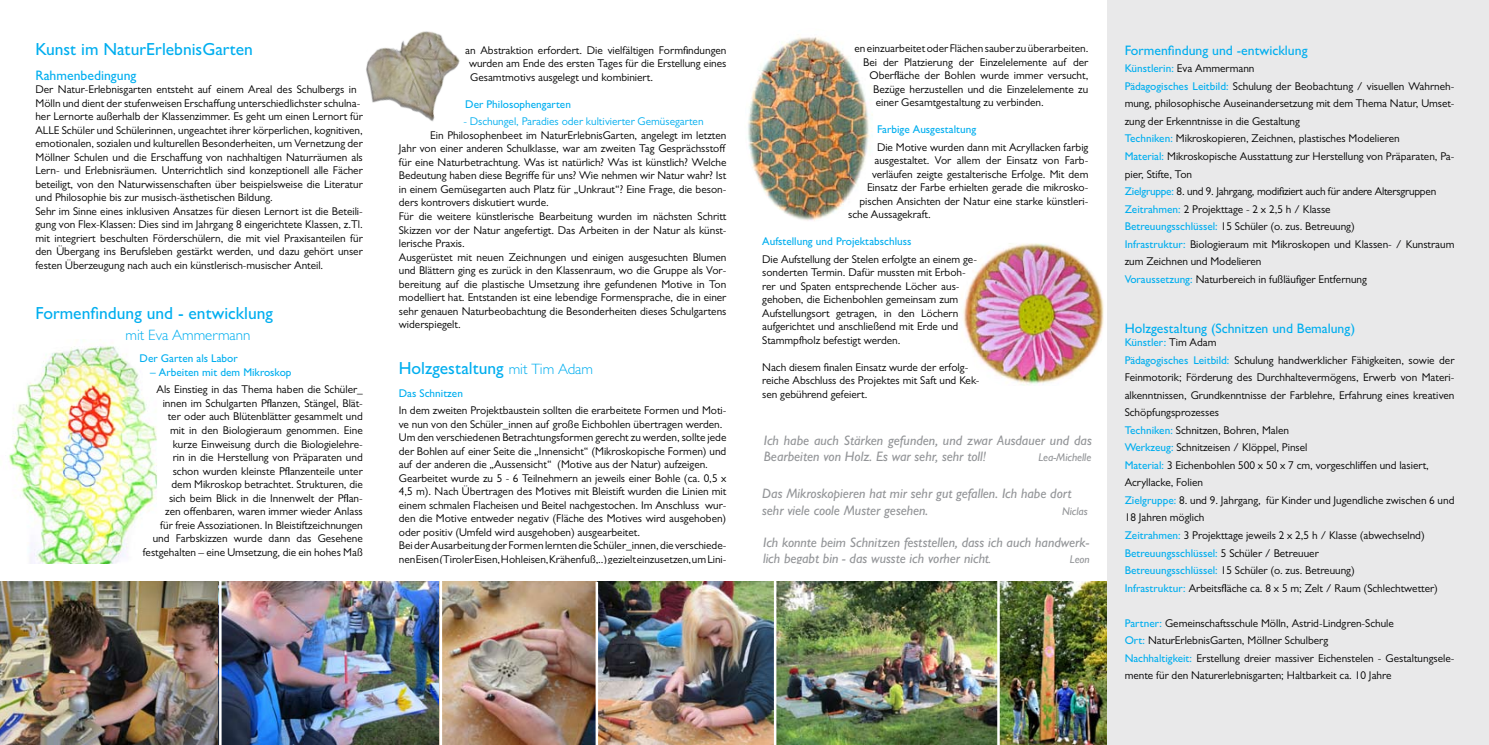
<style>
.page{position:relative;width:1489px;height:745px;background:#fff}
.page>*{position:absolute;margin:0;border:0;box-sizing:border-box;transform-origin:0 0}
.t1{font:500 17.5px "Gill Sans MT Pro";color:#00aeef}
.t2{font:300 15px "Gill Sans MT Pro";color:#00aeef}
.t3{font:italic 500 13.75px/16.5px "Gill Sans MT Pro";color:#939598}
.t4{font:500 13.75px "Gill Sans MT Pro";color:#00aeef}
.t5{font:11.25px/13.5px "Gill Sans MT Pro";color:#000}
.t6{font:500 11.25px "Gill Sans MT Pro";color:#00aeef}
.t7{font:11.25px "Gill Sans MT Pro";color:#00aeef}
.t8{font:italic 500 11.25px "Gill Sans MT Pro";color:#939598}
.s1{font-weight:300;font-size:15px}
.s2{font-size:11.25px}
.s3{font-weight:500;color:#00aeef}
</style>
<div class="page">
<img style="left:598px;top:581px;width:399px;height:163px">
<img style="left:748px;top:37px;width:125px;height:184px">
<img style="left:9px;top:339px;width:148px;height:225px">
<img style="left:0;top:581px;width:219px;height:163px">
<img style="left:221px;top:581px;width:374px;height:163px">
<img style="left:366px;top:31px;width:94px;height:91px">
<img style="left:999px;top:581px;width:107px;height:163px">
<div style="left:1106px;top:0;width:382px;height:744px;background:#e9e9ea"></div>
<img style="left:963px;top:243px;width:141px;height:142px">
<hr style="left:439px;top:576px;width:3px;height:168px;background:#fff">
<hr style="left:773px;top:579px;width:3px;height:165px;background:#fff">
<h1 class="t1" style="left:35px;top:38px;width:219px">Kunst im NaturErlebnisGarten</h1>
<p class="t4" style="left:35px;top:67px;width:102px">Rahmenbedingung</p>
<p class="t5" style="left:35px;top:82px;width:329px">Der Natur-Erlebnisgarten entsteht auf einem Areal des Schulbergs in Mölln und dient der stufenweisen Erschaffung unterschiedlichster schulna&shy;her Lernorte außerhalb der Klassenzimmer. Es geht um einen Lernort für ALLE Schüler und Schülerinnen, ungeachtet ihrer körperlichen, kognitiven, emotionalen, sozialen und kulturellen Besonderheiten, um Vernetzung der Möllner Schulen und die Erschaffung von nachhaltigen Naturräumen als Lern- und Erlebnisräumen. Unterrichtlich sind konzeptionell alle Fächer beteiligt, von den Naturwissenschaften über beispielsweise die Literatur und Philosophie bis zur musisch-ästhetischen Bildung.<br>Sehr im Sinne eines inklusiven Ansatzes für diesen Lernort ist die Beteili&shy;gung von Flex-Klassen: Dies sind im Jahrgang 8 eingerichtete Klassen, z.Tl. mit integriert beschulten Förderschülern, die mit viel Praxisanteilen für den Übergang ins Berufsleben gestärkt werden, und dazu gehört unser festen Überzeugung nach auch ein künstlerisch-musischer Anteil.</p>
<h1 class="t1" style="left:35px;top:302px;width:239px">Formenfindung und - entwicklung</h1>
<h2 class="t2" style="left:125px;top:325px;width:127px">mit Eva Ammermann</h2>
<p class="t6" style="left:140px;top:351px;width:100px">Der Garten als Labor</p>
<p class="t6" style="left:150px;top:365px;width:143px">– Arbeiten mit dem Mikroskop</p>
<p class="t5" style="left:143px;top:382px;width:221px;text-align:right">Als Einstieg in das Thema haben die Schüler_ innen im Schulgarten Pflanzen, Stängel, Blät-<br>ter oder auch Blütenblätter gesammelt und<br>mit in den Biologieraum genommen. Eine<br>kurze Einweisung durch die Biologielehre-<br>rin in die Herstellung von Präparaten und<br>schon wurden kleinste Pflanzenteile unter<br>dem Mikroskop betrachtet. Strukturen, die<br>sich beim Blick in die Innenwelt der Pflan-<br>zen offenbaren, waren immer wieder Anlass<br>für freie Assoziationen. In Bleistiftzeichnungen und Farbskizzen wurde dann das Gesehene festgehalten – eine Umsetzung, die ein hohes Maß</p>
<p class="t5" style="left:469px;top:43px;width:259px;text-align:justify;text-indent:-4px">an Abstraktion erfordert. Die vielfältigen Formfindungen wurden am Ende des ersten Tages für die Erstellung eines Gesamtmotivs ausgelegt und kombiniert.</p>
<p class="t6" style="left:465px;top:97px;width:107px">Der Philosophengarten</p>
<p class="t7" style="left:463px;top:115px;width:242px">- Dschungel, Paradies oder kultivierter Gemüsegarten</p>
<p class="t5" style="left:399px;top:128px;width:329px;text-indent:31px">Ein Philosophenbeet im NaturErlebnisGarten, angelegt im letzten Jahr von einer anderen Schulklasse, war am zweiten Tag Gesprächsstoff für eine Naturbetrachtung. Was ist natürlich? Was ist künstlich? Welche Bedeutung haben diese Begriffe für uns? Wie nehmen wir Natur wahr? Ist in einem Gemüsegarten auch Platz für „Unkraut“? Eine Frage, die beson&shy;ders kontrovers diskutiert wurde.<br>Für die weitere künstlerische Bearbeitung wurden im nächsten Schritt Skizzen vor der Natur angefertigt. Das Arbeiten in der Natur als künst&shy;lerische Praxis.<br>Ausgerüstet mit neuen Zeichnungen und einigen ausgesuchten Blumen und Blättern ging es zurück in den Klassenraum, wo die Gruppe als Vor&shy;bereitung auf die plastische Umsetzung ihre gefundenen Motive in Ton modelliert hat. Entstanden ist eine lebendige Formensprache, die in einer sehr genauen Naturbeobachtung die Besonderheiten dieses Schulgartens widerspiegelt.</p>
<h1 class="t1" style="left:399px;top:357px;width:196px">Holzgestaltung <span class="s1">mit Tim Adam</span></h1>
<p class="t6" style="left:399px;top:386px;width:66px">Das Schnitzen</p>
<p class="t5" style="left:399px;top:403px;width:329px">In dem zweiten Projektbaustein sollten die erarbeitete Formen und Moti&shy;ve nun von den Schüler_innen auf große Eichbohlen übertragen werden.<br>Um den verschiedenen Betrachtungsformen gerecht zu werden, sollte jede der Bohlen auf einer Seite die „Innensicht“ (Mikroskopische Formen) und auf der anderen die „Aussensicht“ (Motive aus der Natur) aufzeigen.<br>Gearbeitet wurde zu 5 - 6 Teilnehmern an jeweils einer Bohle (ca. 0,5 x 4,5 m). Nach Übertragen des Motives mit Bleistift wurden die Linien mit einem schmalen Flacheisen und Beitel nachgestochen. Im Anschluss wur&shy;den die Motive entweder negativ (Fläche des Motives wird ausgehoben) oder positiv (Umfeld wird ausgehoben) ausgearbeitet.<br>Bei der Ausarbeitung der Formen lernten die Schüler_innen, die verschiede&shy;nen Eisen (Tiroler Eisen, Hohleisen, Krähenfuß,..) gezielt einzusetzen, um Lini-</p>
<p class="t5" style="left:854px;top:41px;width:235px">en einzuarbeitet oder Flächen sauber zu überarbeiten.</p>
<p class="t5" style="left:863px;top:55px;width:227px">Bei der Platzierung der Einzelelemente auf der</p>
<p class="t5" style="left:869px;top:68px;width:220px">Oberfläche der Bohlen wurde immer versucht,</p>
<p class="t5" style="left:873px;top:82px;width:217px">Bezüge herzustellen und die Einzelelemente zu</p>
<p class="t5" style="left:875px;top:95px;width:169px">einer Gesamtgestaltung zu verbinden.</p>
<p class="t6" style="left:877px;top:123px;width:101px">Farbige Ausgestaltung</p>
<p class="t5" style="left:877px;top:140px;width:213px">Die Motive wurden dann mit Acryllacken farbig</p>
<p class="t5" style="left:874px;top:153px;width:215px">ausgestaltet. Vor allem der Einsatz von Farb-</p>
<p class="t5" style="left:872px;top:167px;width:218px">verläufen zeigte gestalterische Erfolge. Mit dem</p>
<p class="t5" style="left:867px;top:180px;width:223px">Einsatz der Farbe erhielten gerade die mikrosko-</p>
<p class="t5" style="left:859px;top:194px;width:230px">pischen Ansichten der Natur eine starke künstleri-</p>
<p class="t5" style="left:848px;top:207px;width:84px">sche Aussagekraft.</p>
<p class="t6" style="left:762px;top:235px;width:151px">Aufstellung und Projektabschluss</p>
<p class="t5" style="left:762px;top:252px;width:216px">Die Aufstellung der Stelen erfolgte an einem ge&shy;sonderten Termin. Dafür mussten mit Erboh&shy;rer und Spaten entsprechende Löcher aus&shy;gehoben, die Eichenbohlen gemeinsam zum Aufstellungsort getragen, in den Löchern aufgerichtet und anschließend mit Erde und Stammpfholz befestigt werden.</p>
<p class="t5" style="left:762px;top:360px;width:219px">Nach diesem finalen Einsatz wurde der erfolg&shy;reiche Abschluss des Projektes mit Saft und Kek&shy;sen gebührend gefeiert.</p>
<p class="t3" style="left:763px;top:431px;width:330px">Ich habe auch Stärken gefunden, und zwar Ausdauer und das<br>Bearbeiten von Holz. Es war sehr, sehr toll!</p>
<p class="t8" style="left:1038px;top:450px;width:54px">Lea-Michelle</p>
<p class="t3" style="left:762px;top:484px;width:311px">Das Mikroskopieren hat mir sehr gut gefallen. Ich habe dort sehr viele coole Muster gesehen.</p>
<p class="t8" style="left:1062px;top:503px;width:27px">Niclas</p>
<p class="t3" style="left:763px;top:533px;width:327px">Ich konnte beim Schnitzen feststellen, dass ich auch handwerk&shy;lich begabt bin - das wusste ich vorher nicht<span class="s2">.</span></p>
<p class="t8" style="left:1069px;top:552px;width:21px">Leon</p>
<p class="t4" style="left:1124px;top:42px;width:184px">Formenfindung und -entwicklung</p>
<p class="t5" style="left:1124px;top:60px;width:331px;line-height:17.5px"><span class="s3">Künstlerin:</span> Eva Ammermann<br><span class="s3">Pädagogisches Leitbild:</span> Schulung der Beobachtung / visuellen Wahrneh&shy;mung, philosophische Auseinandersetzung mit dem Thema Natur, Umset&shy;zung der Erkenntnisse in die Gestaltung<br><span class="s3">Techniken:</span> Mikroskopieren, Zeichnen, plastisches Modelieren<br><span class="s3">Material:</span> Mikroskopische Ausstattung zur Herstellung von Präparaten, Pa&shy;pier, Stifte, Ton<br><span class="s3">Zielgruppe:</span> 8. und 9. Jahrgang, modifiziert auch für andere Altersgruppen <span class="s3">Zeitrahmen:</span> 2 Projekttage - 2 x 2,5 h / Klasse<br><span class="s3">Betreuungsschlüssel:</span> 15 Schüler (o. zus. Betreuung)<br><span class="s3">Infrastruktur:</span> Biologieraum mit Mikroskopen und Klassen- / Kunstraum zum Zeichnen und Modelieren<br><span class="s3">Voraussetzung:</span> Naturbereich in fußläufiger Entfernung</p>
<p class="t4" style="left:1124px;top:319px;width:232px">Holzgestaltung (Schnitzen und Bemalung)</p>
<p class="t5" style="left:1124px;top:333px;width:331px;line-height:17.5px"><span class="s3">Künstler:</span> Tim Adam<br><span class="s3">Pädagogisches Leitbild:</span> Schulung handwerklicher Fähigkeiten, sowie der Feinmotorik; Förderung des Durchhaltevermögens, Erwerb von Materi&shy;alkenntnissen, Grundkenntnisse der Farblehre, Erfahrung eines kreativen Schöpfungsprozesses<br><span class="s3">Techniken:</span> Schnitzen, Bohren, Malen<br><span class="s3">Werkzeug:</span> Schnitzeisen / Klöppel, Pinsel<br><span class="s3">Material:</span> 3 Eichenbohlen 500 x 50 x 7 cm, vorgeschliffen und lasiert, Acryllacke, Folien<br><span class="s3">Zielgruppe:</span> 8. und 9. Jahrgang, für Kinder und Jugendliche zwischen 6 und 18 Jahren möglich<br><span class="s3">Zeitrahmen:</span> 3 Projekttage jeweils 2 x 2,5 h / Klasse (abwechselnd)<br><span class="s3">Betreuungsschlüssel:</span> 5 Schüler / Betreuuer<br><span class="s3">Betreuungsschlüssel:</span> 15 Schüler (o. zus. Betreuung)<br><span class="s3">Infrastruktur:</span> Arbeitsfläche ca. 8 x 5 m; Zelt / Raum (Schlechtwetter)</p>
<p class="t5" style="left:1124px;top:613px;width:331px;line-height:17.5px"><span class="s3">Partner:</span> Gemeinschaftsschule Mölln, Astrid-Lindgren-Schule<br><span class="s3">Ort:</span> NaturErlebnisGarten, Möllner Schulberg<br><span class="s3">Nachhaltigkeit:</span> Erstellung dreier massiver Eichenstelen - Gestaltungsele&shy;mente für den Naturerlebnisgarten; Haltbarkeit ca. 10 Jahre</p>
</div>
